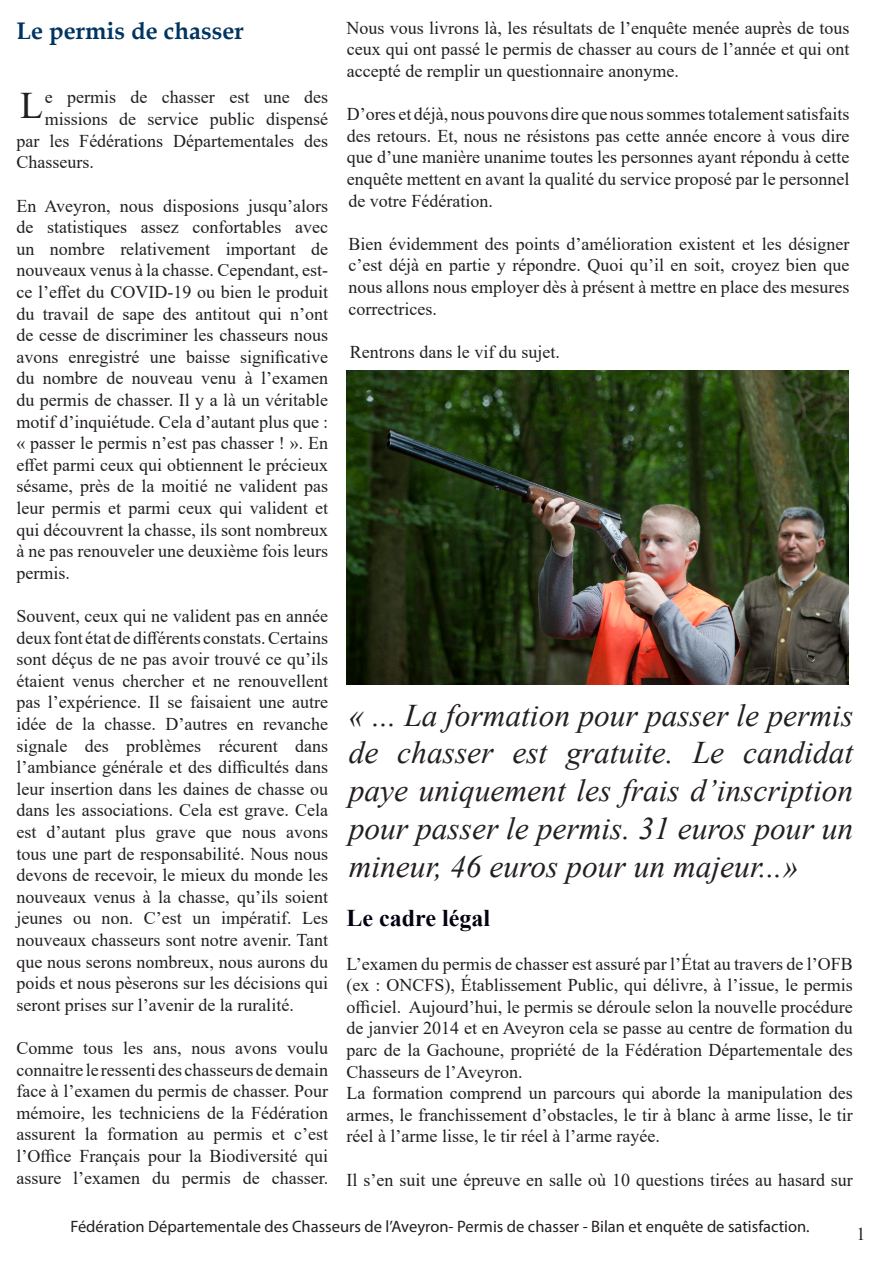
<style>
.page{position:relative;width:893px;height:1263px;background:#fff}
.page>*{position:absolute;margin:0;border:0;box-sizing:border-box;transform-origin:0 0}
.t1{font:37.5px "Times New Roman";color:#231f20}
.t2{font:italic 31.5px/37.8px "Times New Roman";color:#231f20;text-align:justify}
.t3{font:700 24px "Book Antiqua";color:#003461}
.t4{font:700 24px "Times New Roman";color:#040010}
.t5{font:18px/21.6px "Times New Roman";color:#231f20;text-align:justify}
.t6{font:16.5px "Myriad Pro";color:#231f20}
</style>
<div class="page">
<img style="left:347px;top:371px;width:502px;height:314px">
<h3 class="t3" style="left:16px;top:14px;width:229px">Le permis de chasser</h3>
<p class="t5" style="left:45px;top:86px;width:285px">e permis de chasser est une des</p>
<p class="t5" style="left:45px;top:108px;width:285px">missions de service public dispensé</p>
<p class="t5" style="left:16px;top:129px;width:313px">par les Fédérations Départementales des</p>
<p class="t5" style="left:16px;top:151px;width:79px">Chasseurs.</p>
<p class="t5" style="left:16px;top:194px;width:313px">En Aveyron, nous disposions jusqu’alors de statistiques assez confortables avec un nombre relativement important de nouveaux venus à la chasse. Cependant, est&shy;ce l’effet du COVID-19 ou bien le produit du travail de sape des antitout qui n’ont de cesse de discriminer les chasseurs nous avons enregistré une baisse significative du nombre de nouveau venu à l’examen du permis de chasser. Il y a là un véritable motif d’inquiétude. Cela d’autant plus que : « passer le permis n’est pas chasser ! ». En effet parmi ceux qui obtiennent le précieux sésame, près de la moitié ne valident pas leur permis et parmi ceux qui valident et qui découvrent la chasse, ils sont nombreux à ne pas renouveler une deuxième fois leurs permis.</p>
<p class="t5" style="left:16px;top:604px;width:313px">Souvent, ceux qui ne valident pas en année deux font état de différents constats. Certains sont déçus de ne pas avoir trouvé ce qu’ils étaient venus chercher et ne renouvellent pas l’expérience. Il se faisaient une autre idée de la chasse. D’autres en revanche signale des problèmes récurent dans l’ambiance générale et des difficultés dans leur insertion dans les daines de chasse ou dans les associations. Cela est grave. Cela est d’autant plus grave que nous avons tous une part de responsabilité. Nous nous devons de recevoir, le mieux du monde les nouveaux venus à la chasse, qu’ils soient jeunes ou non. C’est un impératif. Les nouveaux chasseurs sont notre avenir. Tant que nous serons nombreux, nous aurons du poids et nous pèserons sur les décisions qui seront prises sur l’avenir de la ruralité.</p>
<p class="t5" style="left:16px;top:1036px;width:313px">Comme tous les ans, nous avons voulu connaitre le ressenti des chasseurs de demain face à l’examen du permis de chasser. Pour mémoire, les techniciens de la Fédération assurent la formation au permis et c’est l’Office Français pour la Biodiversité qui assure l’examen du permis de chasser.</p>
<h1 class="t1" style="left:20px;top:79px;width:24px">L</h1>
<p class="t5" style="left:347px;top:16px;width:504px">Nous vous livrons là, les résultats de l’enquête menée auprès de tous ceux qui ont passé le permis de chasser au cours de l’année et qui ont accepté de remplir un questionnaire anonyme.</p>
<p class="t5" style="left:347px;top:103px;width:504px">D’ores et déjà, nous pouvons dire que nous sommes totalement satisfaits des retours. Et, nous ne résistons pas cette année encore à vous dire que d’une manière unanime toutes les personnes ayant répondu à cette enquête mettent en avant la qualité du service proposé par le personnel de votre Fédération.</p>
<p class="t5" style="left:348px;top:232px;width:503px">Bien évidemment des points d’amélioration existent et les désigner c’est déjà en partie y répondre. Quoi qu’il en soit, croyez bien que nous allons nous employer dès à présent à mettre en place des mesures correctrices.</p>
<p class="t5" style="left:350px;top:340px;width:211px">Rentrons dans le vif du sujet.</p>
<h2 class="t2" style="left:349px;top:695px;width:506px">« ... La formation pour passer le permis de chasser est gratuite. Le candidat paye uniquement les frais d’inscription pour passer le permis. 31 euros pour un mineur, 46 euros pour un majeur...»</h2>
<h3 class="t4" style="left:347px;top:901px;width:145px">Le cadre légal</h3>
<p class="t5" style="left:347px;top:952px;width:508px;text-align:left">L’examen du permis de chasser est assuré par l’État au travers de l’OFB (ex : ONCFS), Établissement Public, qui délivre, à l’issue, le permis officiel. Aujourd’hui, le permis se déroule selon la nouvelle procédure de janvier 2014 et en Aveyron cela se passe au centre de formation du parc de la Gachoune, propriété de la Fédération Départementale des Chasseurs de l’Aveyron.<br>La formation comprend un parcours qui aborde la manipulation des armes, le franchissement d’obstacles, le tir à blanc à arme lisse, le tir réel à l’arme lisse, le tir réel à l’arme rayée.</p>
<p class="t5" style="left:347px;top:1168px;width:508px">Il s’en suit une épreuve en salle où 10 questions tirées au hasard sur</p>
<p class="t6" style="left:71px;top:1216px;width:741px">Fédération Départementale des Chasseurs de l’Aveyron- Permis de chasser - Bilan et enquête de satisfaction.</p>
<p class="t5" style="left:856px;top:1222px;width:10px">1</p>
</div>
